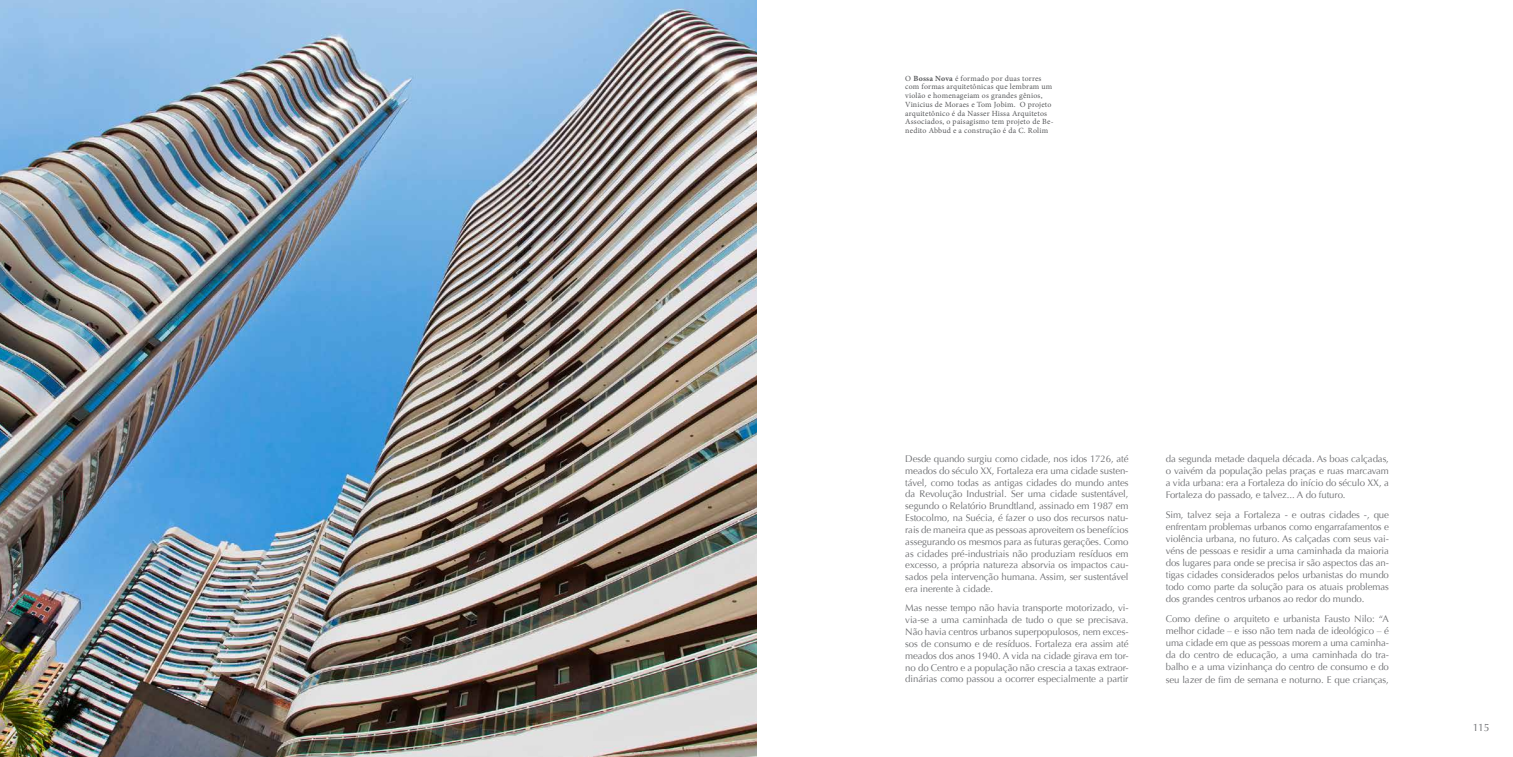
<style>
.page{position:relative;width:1513px;height:757px;background:#fff}
.page>*{position:absolute;margin:0;border:0;box-sizing:border-box;transform-origin:0 0}
.t1{font:10.5px "Optima";color:#6d6e71}
.t2{font:9.62px/11.8px "Optima";letter-spacing:-.01em;color:#6d6e71;text-align:justify}
.t3{font:7.88px/8.8px "Minion Pro";letter-spacing:.02em;color:#58595b}
.s1{font-weight:700}
</style>
<div class="page">
<img style="left:0;top:0;width:756px;height:756px">
<p class="t3" style="left:905px;top:74px;width:150px">O <span class="s1">Bossa Nova</span> é formado por duas torres com formas arquitetônicas que lembram um violão e homenageiam os grandes gênios, Vinicius de Moraes e Tom Jobim. O projeto arquitetônico é da Nasser Hissa Arquitetos Associados, o paisagismo tem projeto de Be&shy;nedito Abbud e a construção é da C. Rolim</p>
<p class="t2" style="left:905px;top:452px;width:225px">Desde quando surgiu como cidade, nos idos 1726, até meados do século XX, Fortaleza era uma cidade susten&shy;tável, como todas as antigas cidades do mundo antes da Revolução Industrial. Ser uma cidade sustentável, segundo o Relatório Brundtland, assinado em 1987 em Estocolmo, na Suécia, é fazer o uso dos recursos natu&shy;rais de maneira que as pessoas aproveitem os benefícios assegurando os mesmos para as futuras gerações. Como as cidades pré-industriais não produziam resíduos em excesso, a própria natureza absorvia os impactos cau&shy;sados pela intervenção humana. Assim, ser sustentável era inerente à cidade.</p>
<p class="t2" style="left:905px;top:602px;width:225px">Mas nesse tempo não havia transporte motorizado, vi&shy;via-se a uma caminhada de tudo o que se precisava.<br>Não havia centros urbanos superpopulosos, nem exces&shy;sos de consumo e de resíduos. Fortaleza era assim até meados dos anos 1940. A vida na cidade girava em tor&shy;no do Centro e a população não crescia a taxas extraor&shy;dinárias como passou a ocorrer especialmente a partir</p>
<p class="t2" style="left:1166px;top:452px;width:225px;line-height:12.1px">da segunda metade daquela década. As boas calçadas, o vaivém da população pelas praças e ruas marcavam a vida urbana: era a Fortaleza do início do século XX, a Fortaleza do passado, e talvez... A do futuro.</p>
<p class="t2" style="left:1166px;top:508px;width:225px;line-height:12.1px">Sim, talvez seja a Fortaleza - e outras cidades -, que enfrentam problemas urbanos como engarrafamentos e violência urbana, no futuro. As calçadas com seus vai&shy;véns de pessoas e residir a uma caminhada da maioria dos lugares para onde se precisa ir são aspectos das an&shy;tigas cidades considerados pelos urbanistas do mundo todo como parte da solução para os atuais problemas dos grandes centros urbanos ao redor do mundo.</p>
<p class="t2" style="left:1166px;top:612px;width:225px;line-height:12.1px">Como define o arquiteto e urbanista Fausto Nilo: “A melhor cidade – e isso não tem nada de ideológico – é uma cidade em que as pessoas morem a uma caminha&shy;da do centro de educação, a uma caminhada do tra&shy;balho e a uma vizinhança do centro de consumo e do seu lazer de fim de semana e noturno. E que crianças,</p>
<p class="t1" style="left:1473px;top:721px;width:18px">115</p>
</div>
